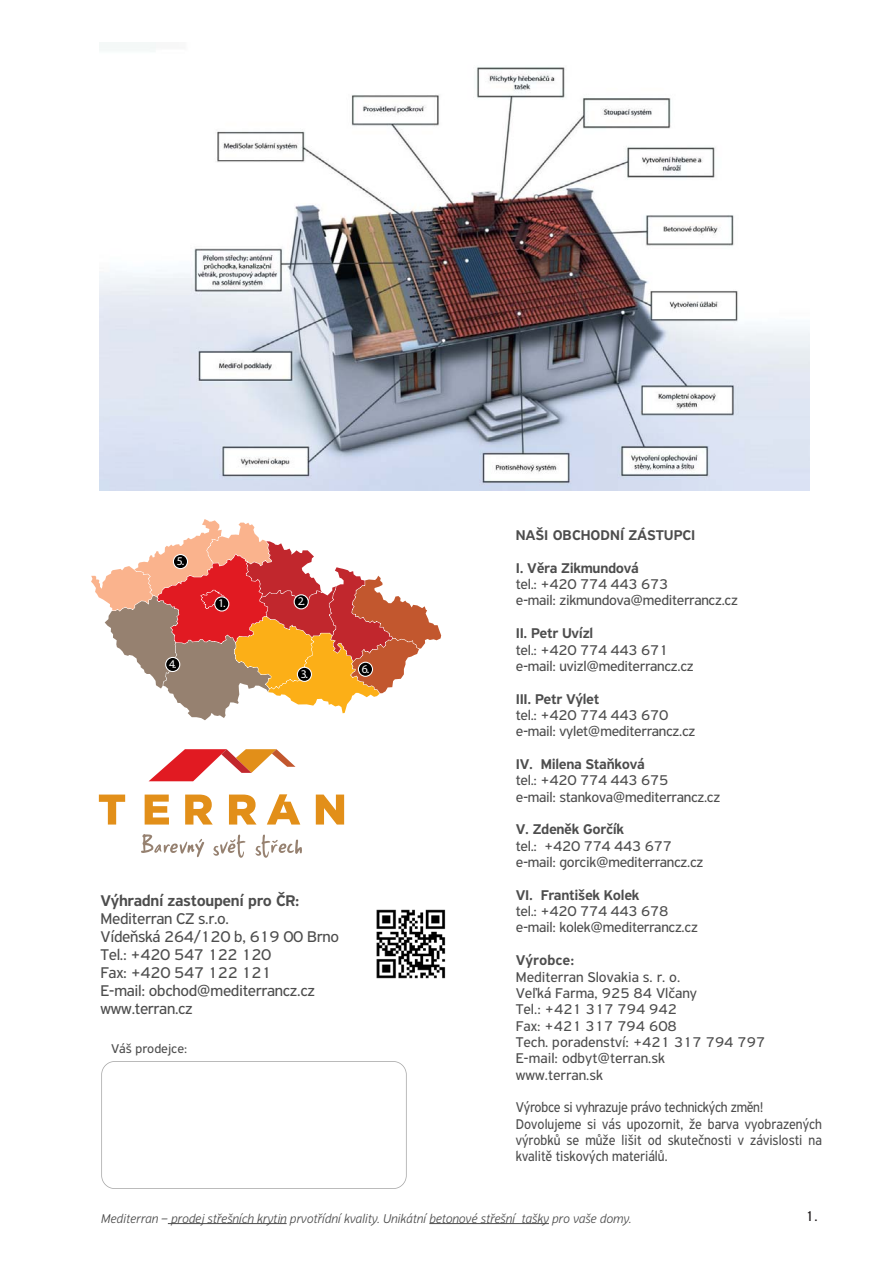
<style>
.page{position:relative;width:893px;height:1263px;background:#fff}
.page>*{position:absolute;margin:0;border:0;box-sizing:border-box;transform-origin:0 0}
.t1{font:16.5px/18px "PF Highway Sans Pro";letter-spacing:-.02em;color:#4d4d4d}
.t2{font:500 16.5px "PF Highway Sans Pro";letter-spacing:-.02em;color:#4d4d4d}
.t3{font:15px/16.4px "PF Highway Sans Pro";letter-spacing:-.02em;color:#4d4d4d}
.t4{font:15px/16.4px "PF Highway Sans Pro";color:#4d4d4d;scale:.9 1}
.t5{font:15px/16.4px "PF Highway Sans Pro";color:#4d4d4d}
.t6{font:500 15px "PF Highway Sans Pro";letter-spacing:-.02em;color:#4d4d4d}
.t7{font:500 15px/32.7px "PF Highway Sans Pro";color:#4d4d4d}
.t8{font:15px "PF Highway Sans Pro";color:#231f20}
.t9{font:italic 300 13.5px "PF Highway Sans Pro";color:#4d4d4d}
.t10{font:13.5px "PF Highway Sans Pro";color:#4d4d4d}
.t11{font:11.85px "Myriad Pro";color:#fff}
</style>
<div class="page">
<img style="left:99px;top:42px;width:710px;height:449px">
<svg style="left:149px;top:749px;width:146px;height:32px"></svg>
<svg style="left:99px;top:794px;width:245px;height:30px"></svg>
<svg style="left:141px;top:834px;width:161px;height:24px"></svg>
<svg style="left:91px;top:519px;width:351px;height:202px"></svg>
<div style="left:215px;top:597px;width:14px;height:14px;background:#000;border-radius:50%"></div>
<div style="left:214px;top:596px;width:15px;height:15px;border:1px solid #fff;border-radius:50%"></div>
<div style="left:294px;top:595px;width:14px;height:14px;background:#000;border-radius:50%"></div>
<div style="left:294px;top:594px;width:15px;height:15px;border:1px solid #fff;border-radius:50%"></div>
<div style="left:297px;top:667px;width:14px;height:14px;background:#000;border-radius:50%"></div>
<div style="left:297px;top:667px;width:15px;height:15px;border:1px solid #fff;border-radius:50%"></div>
<div style="left:166px;top:657px;width:14px;height:14px;background:#000;border-radius:50%"></div>
<div style="left:165px;top:657px;width:15px;height:15px;border:1px solid #fff;border-radius:50%"></div>
<div style="left:173px;top:554px;width:14px;height:15px;background:#000;border-radius:50%"></div>
<div style="left:173px;top:554px;width:15px;height:15px;border:1px solid #fff;border-radius:50%"></div>
<div style="left:358px;top:662px;width:15px;height:14px;background:#000;border-radius:50%"></div>
<div style="left:358px;top:662px;width:15px;height:15px;border:1px solid #fff;border-radius:50%"></div>
<div style="left:101px;top:1061px;width:306px;height:128px;border:2px solid #a6a6a6;border-radius:14px"></div>
<hr style="left:168px;top:1223px;width:119px;height:1px;background:#4d4d4d">
<hr style="left:429px;top:1223px;width:120px;height:1px;background:#4d4d4d">
<img style="left:376px;top:909px;width:70px;height:70px">
<p class="t11" style="left:177px;top:554px;width:9px">5.</p>
<p class="t11" style="left:169px;top:657px;width:9px">4.</p>
<p class="t11" style="left:218px;top:596px;width:9px">1.</p>
<p class="t11" style="left:298px;top:594px;width:9px">2.</p>
<p class="t11" style="left:301px;top:667px;width:9px">3.</p>
<p class="t11" style="left:362px;top:662px;width:9px">6.</p>
<p class="t2" style="left:101px;top:894px;width:200px">Výhradní zastoupení pro ČR:</p>
<p class="t1" style="left:101px;top:911px;width:240px">Mediterran CZ s.r.o.<br>Vídeňská 264/120 b, 619 00 Brno<br>Tel.: +420 547 122 120<br>Fax: +420 547 122 121<br>E-mail: obchod@mediterrancz.cz www.terran.cz</p>
<p class="t10" style="left:111px;top:1043px;width:78px">Váš prodejce:</p>
<p class="t7" style="left:516px;top:520px;width:181px">NAŠI OBCHODNÍ ZÁSTUPCI<br>I. Věra Zikmundová</p>
<p class="t3" style="left:516px;top:577px;width:224px">tel.: +420 774 443 673<br>e-mail: zikmundova@mediterrancz.cz</p>
<p class="t6" style="left:516px;top:627px;width:79px">II. Petr Uvízl</p>
<p class="t3" style="left:516px;top:643px;width:179px">tel.: +420 774 443 671 e-mail: uvizl@mediterrancz.cz</p>
<p class="t6" style="left:516px;top:693px;width:85px">III. Petr Výlet</p>
<p class="t3" style="left:516px;top:708px;width:181px">tel.: +420 774 443 670 e-mail: vylet@mediterrancz.cz</p>
<p class="t6" style="left:516px;top:758px;width:130px">IV. Milena Staňková</p>
<p class="t3" style="left:516px;top:773px;width:206px">tel.: +420 774 443 675<br>e-mail: stankova@mediterrancz.cz</p>
<p class="t6" style="left:516px;top:824px;width:110px">V. Zdeněk Gorčík</p>
<p class="t3" style="left:516px;top:839px;width:189px">tel.: +420 774 443 677 e-mail: gorcik@mediterrancz.cz</p>
<p class="t6" style="left:516px;top:889px;width:125px">VI. František Kolek</p>
<p class="t3" style="left:516px;top:904px;width:184px">tel.: +420 774 443 678 e-mail: kolek@mediterrancz.cz</p>
<p class="t7" style="left:516px;top:945px;width:60px">Výrobce:</p>
<p class="t5" style="left:516px;top:970px;width:251px">Mediterran Slovakia s. r. o.<br>Veľká Farma, 925 84 Vlčany<br>Tel.: +421 317 794 942<br>Fax: +421 317 794 608<br>Tech. poradenství: +421 317 794 797<br>E-mail: odbyt@terran.sk<br>www.terran.sk</p>
<p class="t4" style="left:516px;top:1100px;width:342px">Výrobce si vyhrazuje právo technických změn!<br>Dovolujeme si vás upozornit, že barva vy obra zených výrobků se může lišit od skutečnosti v závislosti na kvalitě tiskových materiálů.</p>
<p class="t9" style="left:101px;top:1210px;width:532px">Mediterran – prodej střešních krytin prvotřídní kvality. Unikátní betonové střešní tašky pro vaše domy.</p>
<p class="t8" style="left:805px;top:1211px;width:14px">1.</p>
</div>
